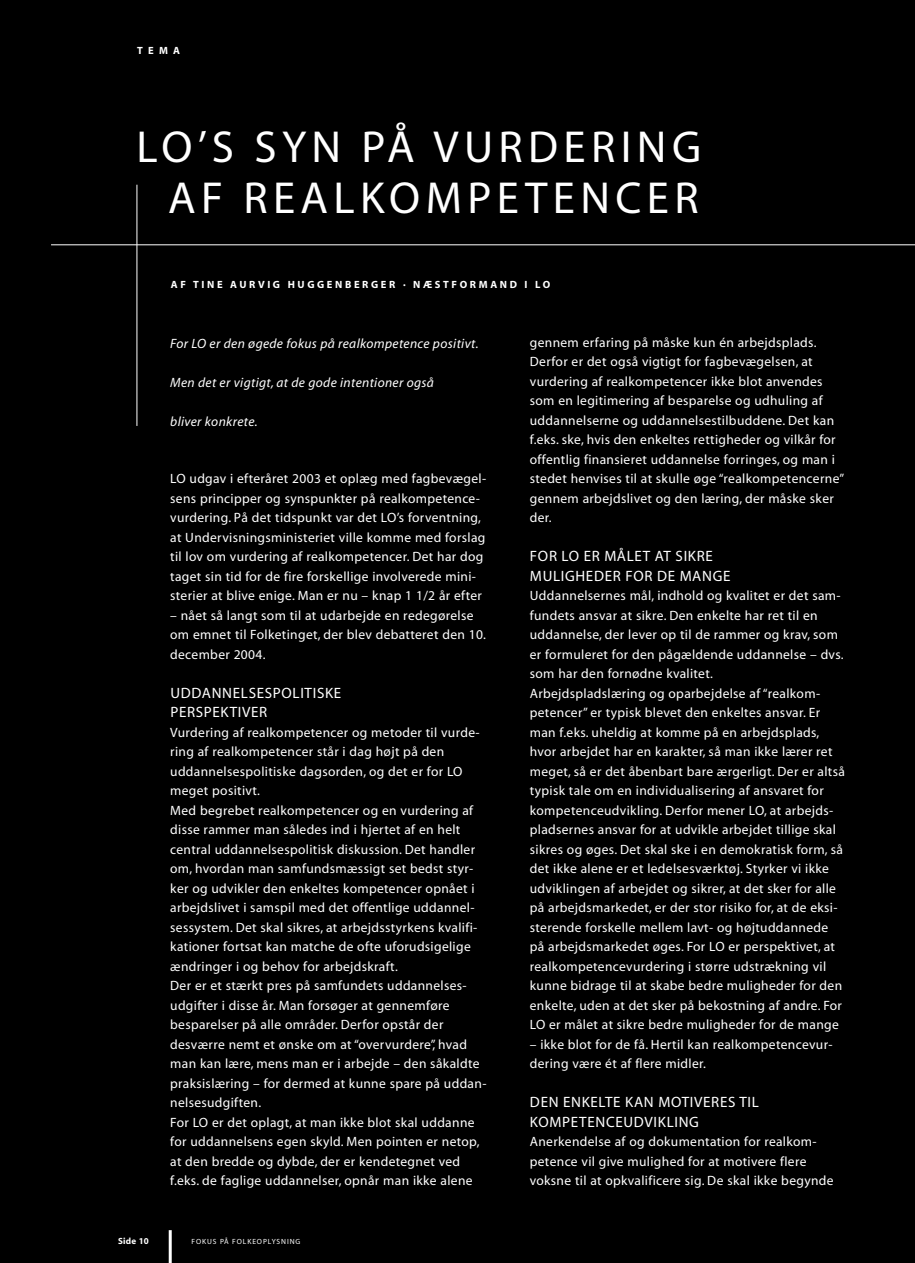
<style>
.page{position:relative;width:915px;height:1263px;background:#fff}
.page>*{position:absolute;margin:0;border:0;box-sizing:border-box;transform-origin:0 0}
.Rubrik{font:500 45px "Serpentine";letter-spacing:.12em;color:#fff}
.Mellem3{font:500 15px/19.5px "Serpentine";letter-spacing:.045em;color:#fff}
.Brød{font:13.5px/19.5px "Myriad";letter-spacing:.025em;color:#fff}
.Manchet{font:italic 13.5px "Myriad";letter-spacing:.025em;color:#fff}
.Bylinie{font:700 10.5px "Myriad";letter-spacing:.25em;color:#fff}
.Trompet{font:700 10.5px "Myriad";color:#fff}
.Pagina{font:700 9px "Myriad";letter-spacing:.025em;color:#fff}
.Dato1{font:500 7.5px "Serpentine";letter-spacing:.12em;color:#fff}
</style>
<div class="page">
<div style="left:0;top:0;width:914px;height:1263px;background:#000"></div>
<hr style="left:169px;top:1230px;width:3px;height:33px;background:#fff">
<hr style="left:136px;top:185px;width:1px;height:241px;background:#fff">
<hr style="left:51px;top:244px;width:863px;height:1px;background:#fff">
<p class="Trompet" style="left:137px;top:45px;width:44px">TEMA</p>
<p class="Rubrik" style="left:137px;top:123px;width:565px">LO’S SYN PÅ VURDERING</p>
<p class="Rubrik" style="left:168px;top:174px;width:532px">AF REALKOMPETENCER</p>
<p class="Bylinie" style="left:171px;top:279px;width:381px">AF TINE AURVIG HUGGENBERGER · NÆSTFORMAND I LO</p>
<p class="Manchet" style="left:170px;top:337px;width:310px">For LO er den øgede fokus på realkompetence positivt.</p>
<p class="Manchet" style="left:170px;top:376px;width:265px">Men det er vigtigt, at de gode intentioner også</p>
<p class="Manchet" style="left:170px;top:415px;width:89px">bliver konkrete.</p>
<p class="Brød" style="left:170px;top:469px;width:317px">LO udgav i efteråret 2003 et oplæg med fagbevægel&shy;sens principper og synspunkter på realkompetence&shy;vurdering. På det tidspunkt var det LO’s forventning, at Undervisningsministeriet ville komme med forslag til lov om vurdering af realkompetencer. Det har dog taget sin tid for de fire forskellige involverede mini&shy;sterier at blive enige. Man er nu – knap 1 1/2 år efter</p>
<p class="Brød" style="left:170px;top:606px;width:317px">– nået så langt som til at udarbejde en redegørelse om emnet til Folketinget, der blev debatteret den 10. december 2004.</p>
<p class="Mellem3" style="left:170px;top:683px;width:172px">UDDANNELSESPOLITISKE</p>
<p class="Mellem3" style="left:170px;top:703px;width:98px">PERSPEKTIVER</p>
<p class="Brød" style="left:170px;top:723px;width:311px">Vurdering af realkompetencer og metoder til vurde&shy;ring af realkompetencer står i dag højt på den uddannelsespolitiske dagsorden, og det er for LO meget positivt.</p>
<p class="Brød" style="left:170px;top:801px;width:308px">Med begrebet realkompetencer og en vurdering af disse rammer man således ind i hjertet af en helt central uddannelsespolitisk diskussion. Det handler om, hvordan man samfundsmæssigt set bedst styr&shy;ker og udvikler den enkeltes kompetencer opnået i arbejdslivet i samspil med det offentlige uddannel&shy;sessystem. Det skal sikres, at arbejdsstyrkens kvalifi&shy;kationer fortsat kan matche de ofte uforudsigelige ændringer i og behov for arbejdskraft.</p>
<p class="Brød" style="left:170px;top:976px;width:317px">Der er et stærkt pres på samfundets uddannelses&shy;udgifter i disse år. Man forsøger at gennemføre besparelser på alle områder. Derfor opstår der desværre nemt et ønske om at “overvurdere”, hvad man kan lære, mens man er i arbejde – den såkaldte praksislæring – for dermed at kunne spare på uddan&shy;nelsesudgiften.<br>For LO er det oplagt, at man ikke blot skal uddanne for uddannelsens egen skyld. Men pointen er netop, at den bredde og dybde, der er kendetegnet ved f.eks. de faglige uddannelser, opnår man ikke alene</p>
<p class="Pagina" style="left:118px;top:1236px;width:32px">Side 10</p>
<p class="Dato1" style="left:191px;top:1237px;width:110px">FOKUS PÅ FOLKEOPLYSNING</p>
<p class="Brød" style="left:529px;top:333px;width:316px">gennem erfaring på måske kun én arbejdsplads.<br>Derfor er det også vigtigt for fagbevægelsen, at vurdering af realkompetencer ikke blot anvendes som en legitimering af besparelse og udhuling af uddannelserne og uddannelsestilbuddene. Det kan f.eks. ske, hvis den enkeltes rettigheder og vilkår for offentlig finansieret uddannelse forringes, og man i stedet henvises til at skulle øge “realkompetencerne” gennem arbejdslivet og den læring, der måske sker der.</p>
<p class="Mellem3" style="left:530px;top:547px;width:202px">FOR LO ER MÅLET AT SIKRE<br>MULIGHEDER FOR DE MANGE</p>
<p class="Brød" style="left:529px;top:586px;width:315px">Uddannelsernes mål, indhold og kvalitet er det sam&shy;fundets ansvar at sikre. Den enkelte har ret til en uddannelse, der lever op til de rammer og krav, som er formuleret for den pågældende uddannelse – dvs. som har den fornødne kvalitet.</p>
<p class="Brød" style="left:529px;top:684px;width:316px">Arbejdspladslæring og oparbejdelse af “realkom&shy;petencer” er typisk blevet den enkeltes ansvar. Er man f.eks. uheldig at komme på en arbejdsplads, hvor arbejdet har en karakter, så man ikke lærer ret meget, så er det åbenbart bare ærgerligt. Der er altså typisk tale om en individualisering af ansvaret for kompetenceudvikling. Derfor mener LO, at arbejds&shy;pladsernes ansvar for at udvikle arbejdet tillige skal sikres og øges. Det skal ske i en demokratisk form, så det ikke alene er et ledelsesværktøj. Styrker vi ikke udviklingen af arbejdet og sikrer, at det sker for alle på arbejdsmarkedet, er der stor risiko for, at de eksi&shy;sterende forskelle mellem lavt- og højtuddannede på arbejdsmarkedet øges. For LO er perspektivet, at realkompetencevurdering i større udstrækning vil kunne bidrage til at skabe bedre muligheder for den enkelte, uden at det sker på bekostning af andre. For LO er målet at sikre bedre muligheder for de mange</p>
<p class="Brød" style="left:529px;top:1035px;width:304px">– ikke blot for de få. Hertil kan realkompetencevur&shy;dering være ét af flere midler.</p>
<p class="Mellem3" style="left:530px;top:1093px;width:230px">DEN ENKELTE KAN MOTIVERES TIL<br>KOMPETENCEUDVIKLING</p>
<p class="Brød" style="left:529px;top:1132px;width:305px">Anerkendelse af og dokumentation for realkom&shy;petence vil give mulighed for at motivere flere voksne til at opkvalificere sig. De skal ikke begynde</p>
</div>
